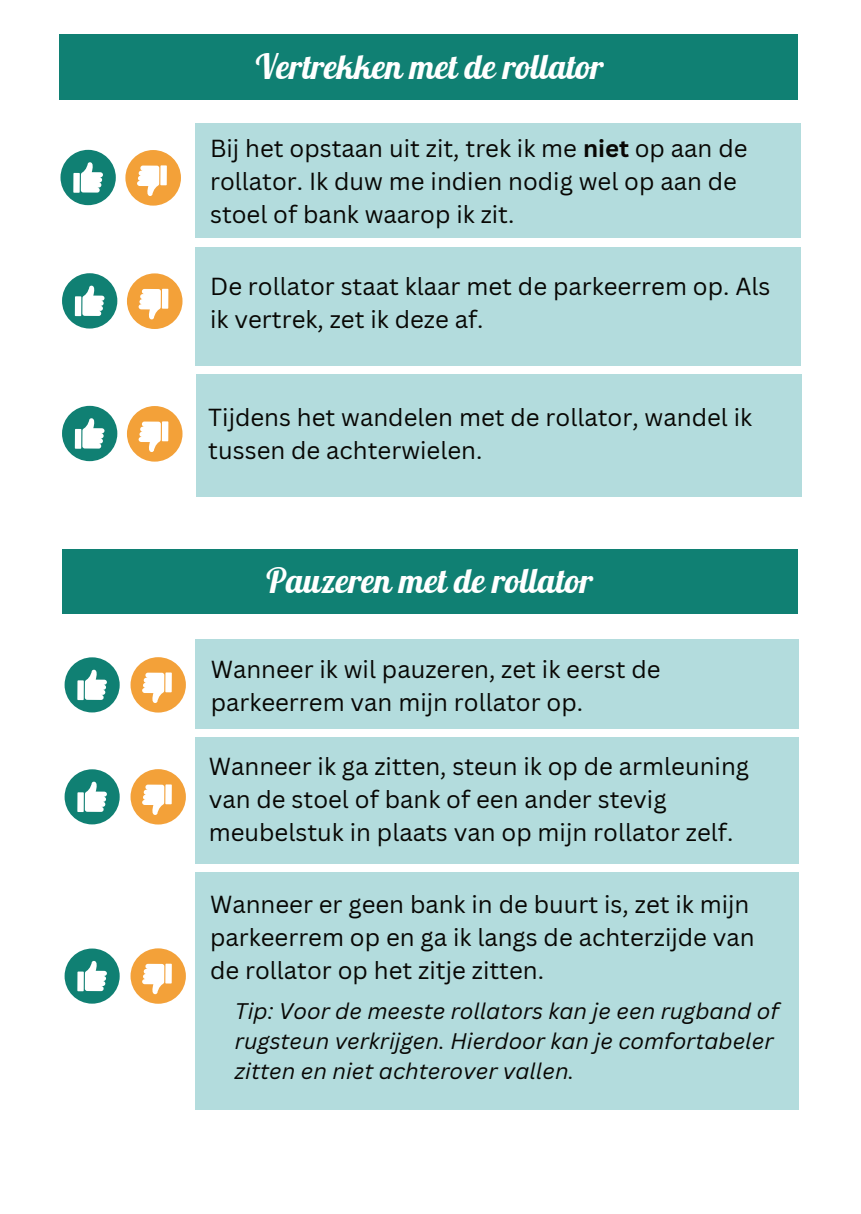
<style>
.page{position:relative;width:861px;height:1214px;background:#fff}
.page>*{position:absolute;margin:0;border:0;box-sizing:border-box;transform-origin:0 0}
.t1{font:34px "Lobster";color:#fff}
.t2{font:24px/33px "Canva Sans";color:#080704}
.t3{font:italic 22px/30px "Canva Sans";color:#080704}
.s1{font-weight:700}
</style>
<div class="page">
<div style="left:59px;top:34px;width:739px;height:65px;background:#108073"></div>
<div style="left:195px;top:123px;width:606px;height:115px;background:#b3dcdd"></div>
<div style="left:60px;top:150px;width:56px;height:55px;background:#108073;border-radius:50%"></div>
<svg style="left:73px;top:162px;width:30px;height:31px"></svg>
<div style="left:125px;top:150px;width:56px;height:55px;background:#f3a139;border-radius:50%"></div>
<svg style="left:137px;top:165px;width:30px;height:31px"></svg>
<div style="left:62px;top:273px;width:55px;height:55px;background:#108073;border-radius:50%"></div>
<svg style="left:75px;top:285px;width:30px;height:31px"></svg>
<div style="left:127px;top:273px;width:55px;height:56px;background:#f3a139;border-radius:50%"></div>
<svg style="left:139px;top:289px;width:29px;height:30px"></svg>
<div style="left:195px;top:247px;width:606px;height:118px;background:#b3dcdd"></div>
<div style="left:196px;top:374px;width:606px;height:123px;background:#b3dcdd"></div>
<div style="left:62px;top:406px;width:55px;height:55px;background:#108073;border-radius:50%"></div>
<svg style="left:75px;top:418px;width:30px;height:31px"></svg>
<div style="left:127px;top:406px;width:55px;height:55px;background:#f3a139;border-radius:50%"></div>
<svg style="left:139px;top:421px;width:29px;height:31px"></svg>
<div style="left:195px;top:640px;width:604px;height:89px;background:#b3dcdd"></div>
<div style="left:195px;top:737px;width:604px;height:126px;background:#b3dcdd"></div>
<div style="left:62px;top:549px;width:736px;height:65px;background:#108073"></div>
<div style="left:195px;top:872px;width:604px;height:238px;background:#b3dcdd"></div>
<div style="left:64px;top:657px;width:56px;height:55px;background:#108073;border-radius:50%"></div>
<svg style="left:77px;top:669px;width:30px;height:31px"></svg>
<div style="left:131px;top:657px;width:55px;height:55px;background:#f3a139;border-radius:50%"></div>
<svg style="left:142px;top:672px;width:30px;height:31px"></svg>
<div style="left:64px;top:769px;width:56px;height:55px;background:#108073;border-radius:50%"></div>
<svg style="left:77px;top:781px;width:30px;height:31px"></svg>
<div style="left:131px;top:769px;width:55px;height:55px;background:#f3a139;border-radius:50%"></div>
<svg style="left:142px;top:784px;width:30px;height:31px"></svg>
<div style="left:64px;top:948px;width:56px;height:55px;background:#108073;border-radius:50%"></div>
<svg style="left:77px;top:961px;width:30px;height:30px"></svg>
<div style="left:131px;top:948px;width:55px;height:55px;background:#f3a139;border-radius:50%"></div>
<svg style="left:142px;top:963px;width:30px;height:31px"></svg>
<h1 class="t1" style="left:256px;top:45px;width:349px">Vertrekken met de rollator</h1>
<p class="t2" style="left:210px;top:132px;width:539px">Bij het opstaan uit zit, trek ik me <span class="s1">niet</span> op aan de rollator. Ik duw me indien nodig wel op aan de stoel of bank waarop ik zit.</p>
<p class="t2" style="left:210px;top:270px;width:562px">De rollator staat klaar met de parkeerrem op. Als ik vertrek, zet ik deze af.</p>
<p class="t2" style="left:208px;top:401px;width:545px">Tijdens het wandelen met de rollator, wandel ik tussen de achterwielen.</p>
<h1 class="t1" style="left:267px;top:559px;width:328px">Pauzeren met de rollator</h1>
<p class="t2" style="left:211px;top:653px;width:451px">Wanneer ik wil pauzeren, zet ik eerst de parkeerrem van mijn rollator op.</p>
<p class="t2" style="left:209px;top:750px;width:542px">Wanneer ik ga zitten, steun ik op de armleuning van de stoel of bank of een ander stevig meubelstuk in plaats van op mijn rollator zelf.</p>
<p class="t2" style="left:210px;top:888px;width:546px">Wanneer er geen bank in de buurt is, zet ik mijn parkeerrem op en ga ik langs de achterzijde van de rollator op het zitje zitten.</p>
<p class="t3" style="left:235px;top:996px;width:545px">Tip: Voor de meeste rollators kan je een rugband of rugsteun verkrijgen. Hierdoor kan je comfortabeler zitten en niet achterover vallen.</p>
</div>
